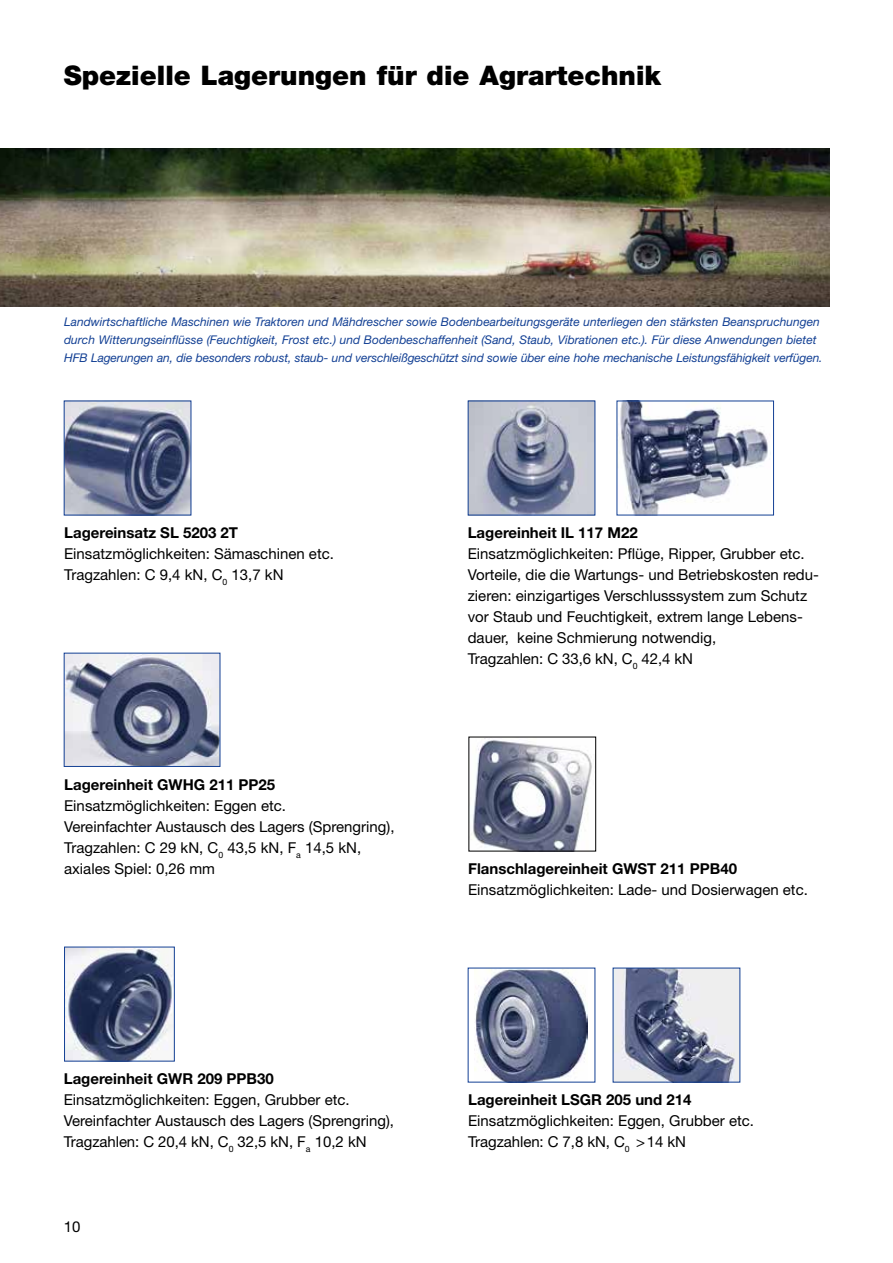
<style>
.page{position:relative;width:893px;height:1263px;background:#fff}
.page>*{position:absolute;margin:0;border:0;box-sizing:border-box;transform-origin:0 0}
.t1{font:900 27px "Helvetica Neue";color:#000}
.t2{font:15px/21px "Helvetica Neue";color:#000}
.t3{font:700 15px "Helvetica Neue";color:#000}
.t4{font:italic 12px/18px "Helvetica Neue";color:#134094}
</style>
<div class="page">
<img style="left:0;top:149px;width:830px;height:158px">
<img style="left:66px;top:403px;width:123px;height:110px">
<img style="left:470px;top:403px;width:123px;height:110px">
<img style="left:619px;top:403px;width:149px;height:110px">
<img style="left:66px;top:949px;width:107px;height:110px">
<div style="left:64px;top:947px;width:111px;height:114px;border:1px solid #134094"></div>
<img style="left:470px;top:740px;width:122px;height:109px">
<img style="left:474px;top:970px;width:114px;height:110px">
<img style="left:615px;top:970px;width:123px;height:110px">
<img style="left:66px;top:655px;width:152px;height:110px">
<div style="left:64px;top:653px;width:156px;height:114px;border:1px solid #134094"></div>
<h1 class="t1" style="left:64px;top:59px;width:599px">Spezielle Lagerungen für die Agrartechnik</h1>
<p class="t4" style="left:64px;top:313px;width:760px">Landwirtschaftliche Maschinen wie Traktoren und Mähdrescher sowie Bodenbearbeitungsgeräte unterliegen den stärksten Beanspruchungen durch Witterungseinflüsse (Feuchtigkeit, Frost etc.) und Bodenbeschaffenheit (Sand, Staub, Vibrationen etc.). Für diese Anwendungen bietet<br>HFB Lagerungen an, die besonders robust, staub- und verschleißgeschützt sind sowie über eine hohe mechanische Leistungsfähigkeit verfügen.</p>
<p class="t3" style="left:64px;top:524px;width:175px">Lagereinsatz SL 5203 2T</p>
<p class="t2" style="left:64px;top:543px;width:271px">Einsatzmöglichkeiten: Sämaschinen etc.<br>Tragzahlen: C 9,4 kN, C<sub>0</sub> 13,7 kN</p>
<p class="t3" style="left:64px;top:776px;width:213px">Lagereinheit GWHG 211 PP25</p>
<p class="t2" style="left:64px;top:795px;width:332px">Einsatzmöglichkeiten: Eggen etc.<br>Vereinfachter Austausch des Lagers (Sprengring), Tragzahlen: C 29 kN, C<sub>0</sub> 43,5 kN, F<sub>a</sub> 14,5 kN, axiales Spiel: 0,26 mm</p>
<p class="t3" style="left:64px;top:1070px;width:212px">Lagereinheit GWR 209 PPB30</p>
<p class="t2" style="left:64px;top:1089px;width:332px">Einsatzmöglichkeiten: Eggen, Grubber etc.<br>Vereinfachter Austausch des Lagers (Sprengring),<br>Tragzahlen: C 20,4 kN, C<sub>0</sub> 32,5 kN, F<sub>a</sub> 10,2 kN</p>
<p class="t2" style="left:64px;top:1215px;width:18px">10</p>
<p class="t3" style="left:468px;top:524px;width:172px">Lagereinheit IL 117 M22</p>
<p class="t2" style="left:468px;top:543px;width:353px">Einsatzmöglichkeiten: Pflüge, Ripper, Grubber etc.<br>Vorteile, die die Wartungs- und Betriebskosten redu&shy;zieren: einzigartiges Verschlusssystem zum Schutz vor Staub und Feuchtigkeit, extrem lange Lebens&shy;dauer, keine Schmierung notwendig,<br>Tragzahlen: C 33,6 kN, C<sub>0</sub> 42,4 kN</p>
<p class="t3" style="left:468px;top:860px;width:270px">Flanschlagereinheit GWST 211 PPB40</p>
<p class="t2" style="left:468px;top:879px;width:341px">Einsatzmöglichkeiten: Lade- und Dosierwagen etc.</p>
<p class="t3" style="left:468px;top:1091px;width:225px">Lagereinheit LSGR 205 und 214</p>
<p class="t2" style="left:468px;top:1110px;width:287px">Einsatzmöglichkeiten: Eggen, Grubber etc.<br>Tragzahlen: C 7,8 kN, C<sub>0</sub> &gt;14 kN</p>
</div>
